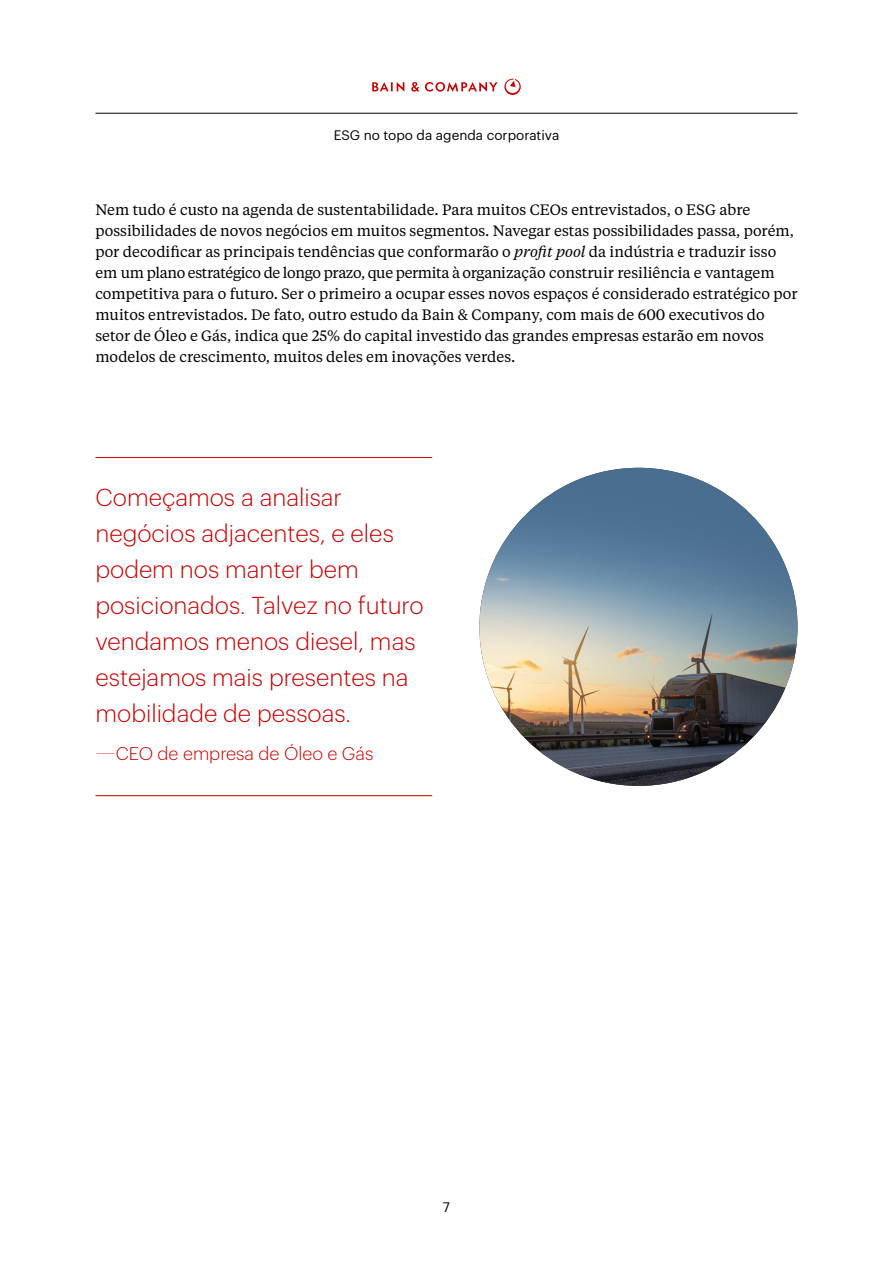
<style>
.page{position:relative;width:893px;height:1263px;background:#fff}
.page>*{position:absolute;margin:0;border:0;box-sizing:border-box;transform-origin:0 0}
.Callout{font:300 24px/36px "Graphik";color:#c00}
.Callout-2{font:300 18px "Graphik";color:#c00}
.Body_Text{font:15px/21px "Tiempos Text";color:#000}
.t1{font:13.5px "Graphik";color:#000}
.s1{font-style:italic}
.s2{font-weight:100;font-size:24px}
</style>
<div class="page">
<hr style="left:95px;top:113px;width:702px;height:1px;background:#000">
<svg style="left:372px;top:82px;width:32px;height:10px"></svg>
<svg style="left:411px;top:82px;width:8px;height:10px"></svg>
<svg style="left:425px;top:82px;width:73px;height:10px"></svg>
<svg style="left:504px;top:79px;width:17px;height:16px"></svg>
<hr style="left:95px;top:457px;width:337px;height:1px;background:#c00">
<hr style="left:95px;top:795px;width:337px;height:1px;background:#c00">
<img style="left:479px;top:468px;width:318px;height:318px;border-radius:159px">
<p class="t1" style="left:334px;top:125px;width:227px">ESG no topo da agenda corporativa</p>
<p class="Body_Text" style="left:95px;top:198px;width:704px">Nem tudo é custo na agenda de sustentabilidade. Para muitos CEOs entrevistados, o ESG abre possibilidades de novos negócios em muitos segmentos. Navegar estas possibilidades passa, porém, por decodificar as principais tendências que conformarão o <span class="s1">profit pool</span> da indústria e traduzir isso em um plano estratégico de longo prazo, que permita à organização construir resiliência e vantagem competitiva para o futuro. Ser o primeiro a ocupar esses novos espaços é considerado estratégico por muitos entrevistados. De fato, outro estudo da Bain &amp; Company, com mais de 600 executivos do setor de Óleo e Gás, indica que 25% do capital investido das grandes empresas estarão em novos modelos de crescimento, muitos deles em inovações verdes.</p>
<p class="Callout" style="left:95px;top:478px;width:330px">Começamos a analisar negócios adjacentes, e eles podem nos manter bem posicionados. Talvez no futuro vendamos menos diesel, mas estejamos mais presentes na mobilidade de pessoas.</p>
<p class="Callout-2" style="left:95px;top:740px;width:279px"><span class="s2">—</span>CEO de empresa de Óleo e Gás</p>
<p class="t1" style="left:443px;top:1197px;width:9px">7</p>
</div>
